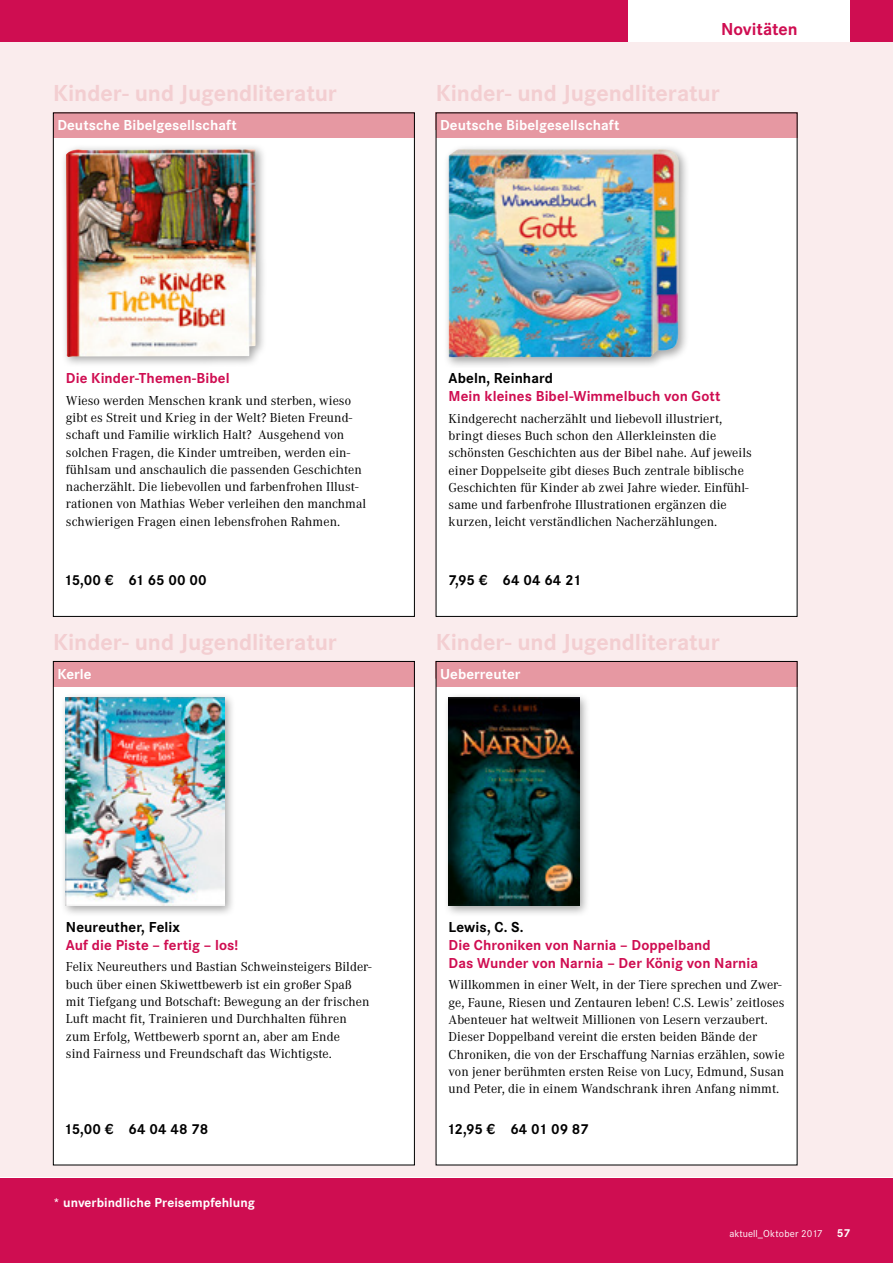
<style>
.page{position:relative;width:893px;height:1263px;background:#fff}
.page>*{position:absolute;margin:0;border:0;box-sizing:border-box;transform-origin:0 0}
.t1{font:700 24px "Corporate S";letter-spacing:-.005em;color:#f3ced1}
.t2{font:700 18px "Corporate S";color:#cf0d51}
.t3{font:700 15px/18px "Corporate S";letter-spacing:.005em;color:#cf0d51}
.t4{font:700 15px "Corporate S";letter-spacing:.005em;color:#000}
.t5{font:700 15px "Corporate S";letter-spacing:.005em;color:#fff}
.t6{font:700 15px "Corporate S";letter-spacing:-.03em;color:#000}
.t7{font:13.5px/17.2px "Corporate A";letter-spacing:.005em;color:#000}
.t8{font:700 13.5px "Corporate S";letter-spacing:.005em;color:#fff}
.t9{font:10.5px "Corporate S";color:#fff}
.s1{font-weight:700;font-size:12px}
</style>
<div class="page">
<div style="left:0;top:1178px;width:893px;height:85px;background:#cf0d51"></div>
<div style="left:850px;top:0;width:43px;height:43px;background:#cf0d51"></div>
<div style="left:0;top:0;width:627px;height:43px;background:#cf0d51"></div>
<div style="left:0;top:43px;width:893px;height:1134px;background:#faeced"></div>
<div style="left:436px;top:661px;width:361px;height:504px;background:#fff"></div>
<div style="left:436px;top:661px;width:361px;height:26px;background:#e698a2"></div>
<div style="left:444px;top:693px;width:147px;height:223px;background:#000;opacity:.35"></div>
<img style="left:449px;top:698px;width:130px;height:207px">
<div style="left:53px;top:661px;width:361px;height:504px;background:#fff"></div>
<div style="left:53px;top:661px;width:362px;height:26px;background:#e698a2"></div>
<div style="left:61px;top:693px;width:174px;height:223px;background:#000;opacity:.35"></div>
<img style="left:66px;top:698px;width:159px;height:207px">
<div style="left:436px;top:113px;width:361px;height:503px;background:#fff"></div>
<div style="left:436px;top:113px;width:361px;height:25px;background:#e698a2"></div>
<div style="left:444px;top:145px;width:246px;height:223px;background:#000;opacity:.35"></div>
<img style="left:449px;top:149px;width:230px;height:208px">
<div style="left:53px;top:113px;width:361px;height:503px;background:#fff"></div>
<div style="left:53px;top:113px;width:362px;height:25px;background:#e698a2"></div>
<div style="left:61px;top:144px;width:206px;height:224px;background:#000;opacity:.35"></div>
<img style="left:66px;top:149px;width:190px;height:208px">
<h1 class="t1" style="left:53px;top:79px;width:285px">Kinder- und Jugendliteratur</h1>
<p class="t5" style="left:57px;top:116px;width:181px">Deutsche Bibelgesellschaft</p>
<h2 class="t2" style="left:721px;top:19px;width:78px">Novitäten</h2>
<h1 class="t1" style="left:436px;top:79px;width:285px">Kinder- und Jugendliteratur</h1>
<p class="t5" style="left:440px;top:116px;width:181px">Deutsche Bibelgesellschaft</p>
<p class="t3" style="left:66px;top:370px;width:165px">Die Kinder-Themen-Bibel</p>
<p class="t7" style="left:66px;top:392px;width:302px">Wieso werden Menschen krank und sterben, wieso gibt es Streit und Krieg in der Welt? Bieten Freund&shy;schaft und Familie wirklich Halt? Ausgehend von solchen Fragen, die Kinder umtreiben, werden ein&shy;fühlsam und anschaulich die passenden Geschichten nacherzählt. Die liebevollen und farbenfrohen Illust&shy;rationen von Mathias Weber verleihen den manchmal schwierigen Fragen einen lebensfrohen Rahmen.</p>
<p class="t4" style="left:64px;top:572px;width:144px">15,00 € 61 65 00 00</p>
<h1 class="t1" style="left:53px;top:628px;width:285px">Kinder- und Jugendliteratur</h1>
<p class="t5" style="left:57px;top:665px;width:36px">Kerle</p>
<p class="t4" style="left:449px;top:370px;width:106px">Abeln, Reinhard</p>
<p class="t3" style="left:449px;top:388px;width:273px">Mein kleines Bibel-Wimmelbuch von Gott</p>
<p class="t7" style="left:449px;top:410px;width:305px">Kindgerecht nacherzählt und liebevoll illustriert, bringt dieses Buch schon den Allerkleinsten die schönsten Geschichten aus der Bibel nahe. Auf jeweils einer Doppelseite gibt dieses Buch zentrale biblische Geschichten für Kinder ab zwei Jahre wieder. Einfühl&shy;same und farbenfrohe Illustrationen ergänzen die kurzen, leicht verständlichen Nacherzählungen.</p>
<p class="t4" style="left:448px;top:572px;width:135px">7,95 € 64 04 64 21</p>
<h1 class="t1" style="left:436px;top:628px;width:285px">Kinder- und Jugendliteratur</h1>
<p class="t5" style="left:440px;top:665px;width:82px">Ueberreuter</p>
<p class="t4" style="left:66px;top:918px;width:116px">Neureuther, Felix</p>
<p class="t3" style="left:66px;top:936px;width:174px">Auf die Piste – fertig – los!</p>
<p class="t7" style="left:66px;top:959px;width:307px">Felix Neureuthers und Bastian Schweinsteigers Bilder&shy;buch über einen Skiwettbewerb ist ein großer Spaß mit Tiefgang und Botschaft: Bewegung an der frischen Luft macht fit, Trainieren und Durchhalten führen zum Erfolg, Wettbewerb spornt an, aber am Ende<br>sind Fairness und Freundschaft das Wichtigste.</p>
<p class="t4" style="left:64px;top:1120px;width:146px">15,00 € 64 04 48 78</p>
<p class="t8" style="left:53px;top:1194px;width:203px">* unverbindliche Preisempfehlung</p>
<p class="t4" style="left:449px;top:918px;width:77px">Lewis, C. S.</p>
<p class="t3" style="left:449px;top:936px;width:311px">Die Chroniken von Narnia – Doppelband<br>Das Wunder von Narnia – Der König von Narnia</p>
<p class="t7" style="left:449px;top:977px;width:337px">Willkommen in einer Welt, in der Tiere sprechen und Zwer&shy;ge, Faune, Riesen und Zentauren leben! C.S. Lewis’ zeitloses Abenteuer hat weltweit Millionen von Lesern verzaubert.<br>Dieser Doppelband vereint die ersten beiden Bände der Chroniken, die von der Erschaffung Narnias erzählen, sowie von jener berühmten ersten Reise von Lucy, Edmund, Susan und Peter, die in einem Wandschrank ihren Anfang nimmt.</p>
<p class="t6" style="left:447px;top:1120px;width:143px">12,95 € 64 01 09 87</p>
<p class="t9" style="left:730px;top:1227px;width:122px">aktuell_Oktober 2017 <span class="s1">57</span></p>
</div>
